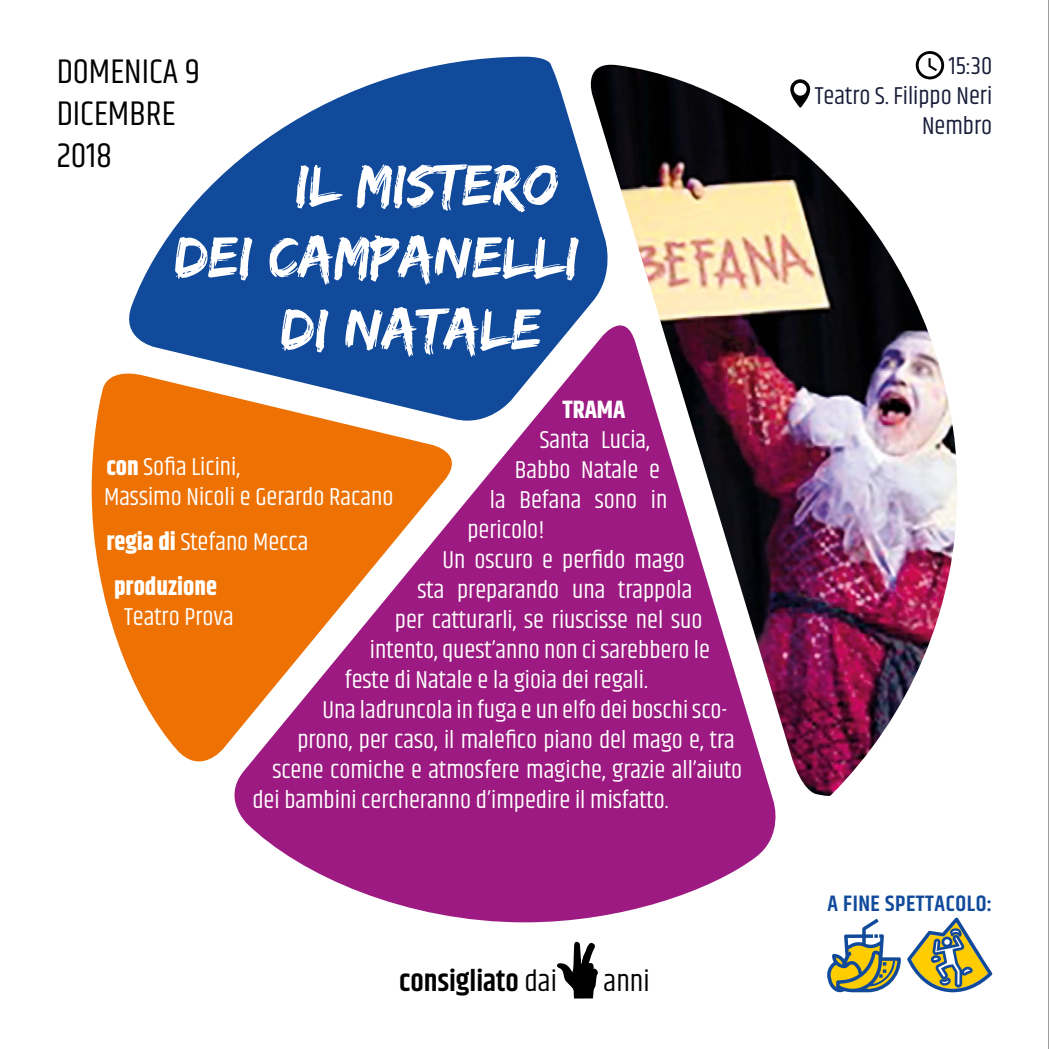
<style>
.page{position:relative;width:1049px;height:1049px;background:#fff}
.page>*{position:absolute;margin:0;border:0;box-sizing:border-box;transform-origin:0 0}
.t1{font:60px "Edo SZ";color:#fff}
.t2{font:35px/42px "Khand";color:#000}
.t3{font:600 30px "Khand";color:#000}
.t4{font:30px "Khand";color:#000}
.t5{font:25px/30px "Khand";color:#fff}
.t6{font:700 25px/45px "Khand";color:#fff}
.t7{font:25px/30px "Khand";color:#171c37;text-align:right}
.t8{font:600 22.5px "Khand";letter-spacing:.025em;color:#114a9b}
.s1{font-weight:700}
.s2{font-weight:400}
</style>
<div class="page">
<svg style="left:557px;top:942px;width:41px;height:56px"></svg>
<svg style="left:129px;top:57px;width:486px;height:306px;fill:#114a9b"></svg>
<svg style="left:92px;top:373px;width:129px;height:389px;fill:#ee7203"></svg>
<svg style="left:221px;top:308px;width:555px;height:614px;fill:#9c1a81"></svg>
<hr style="left:1048px;top:0;width:1px;height:1049px;background:#646363">
<svg style="left:916px;top:51px;width:28px;height:14px"></svg>
<img style="left:583px;top:65px;width:374px;height:732px">
<svg style="left:907px;top:917px;width:85px;height:75px"></svg>
<svg style="left:827px;top:918px;width:74px;height:75px"></svg>
<h2 class="t2" style="left:57px;top:52px;width:145px">DOMENICA 9<br>DICEMBRE<br>2018</h2>
<h1 class="t1" style="left:295px;top:150px;width:265px">IL MISTERO</h1>
<h1 class="t1" style="left:175px;top:222px;width:405px">DEI CAMPANELLI</h1>
<h1 class="t1" style="left:281px;top:294px;width:262px">DI NATALE</h1>
<p class="t6" style="left:562px;top:388px;width:65px">TRAMA</p>
<p class="t5" style="left:540px;top:426px;width:112px">Santa Lucia,</p>
<p class="t5" style="left:515px;top:456px;width:147px">Babbo Natale e</p>
<p class="t5" style="left:490px;top:486px;width:179px">la Befana sono in</p>
<p class="t5" style="left:467px;top:516px;width:79px">pericolo!</p>
<p class="t5" style="left:442px;top:546px;width:244px">Un oscuro e perfido mago</p>
<p class="t5" style="left:417px;top:576px;width:276px">sta preparando una trappola</p>
<p class="t5" style="left:395px;top:606px;width:309px">per catturarli, se riuscisse nel suo</p>
<p class="t5" style="left:370px;top:636px;width:341px">intento, quest’anno non ci sarebbero le</p>
<p class="t5" style="left:345px;top:666px;width:304px">feste di Natale e la gioia dei regali.</p>
<p class="t5" style="left:322px;top:696px;width:406px">Una ladruncola in fuga e un elfo dei boschi sco-</p>
<p class="t5" style="left:297px;top:726px;width:439px">prono, per caso, il malefico piano del mago e, tra</p>
<p class="t5" style="left:272px;top:756px;width:471px">scene comiche e atmosfere magiche, grazie all’aiuto</p>
<p class="t5" style="left:252px;top:786px;width:418px">dei bambini cercheranno d’impedire il misfatto.</p>
<p class="t5" style="left:104px;top:453px;width:291px"><span class="s1">con</span> Sofia Licini,<br>Massimo Nicoli e Gerardo Racano</p>
<p class="t6" style="left:114px;top:520px;width:196px;text-indent:-8px">regia di <span class="s2">Stefano Mecca </span>produzione</p>
<p class="t5" style="left:124px;top:603px;width:111px">Teatro Prova</p>
<p class="t3" style="left:399px;top:961px;width:159px">consigliato <span class="s2">dai</span></p>
<p class="t4" style="left:603px;top:963px;width:48px">anni</p>
<p class="t7" style="left:815px;top:52px;width:179px">15:30<br>Teatro S. Filippo Neri<br>Nembro</p>
<p class="t8" style="left:827px;top:889px;width:166px">A FINE SPETTACOLO:</p>
</div>
